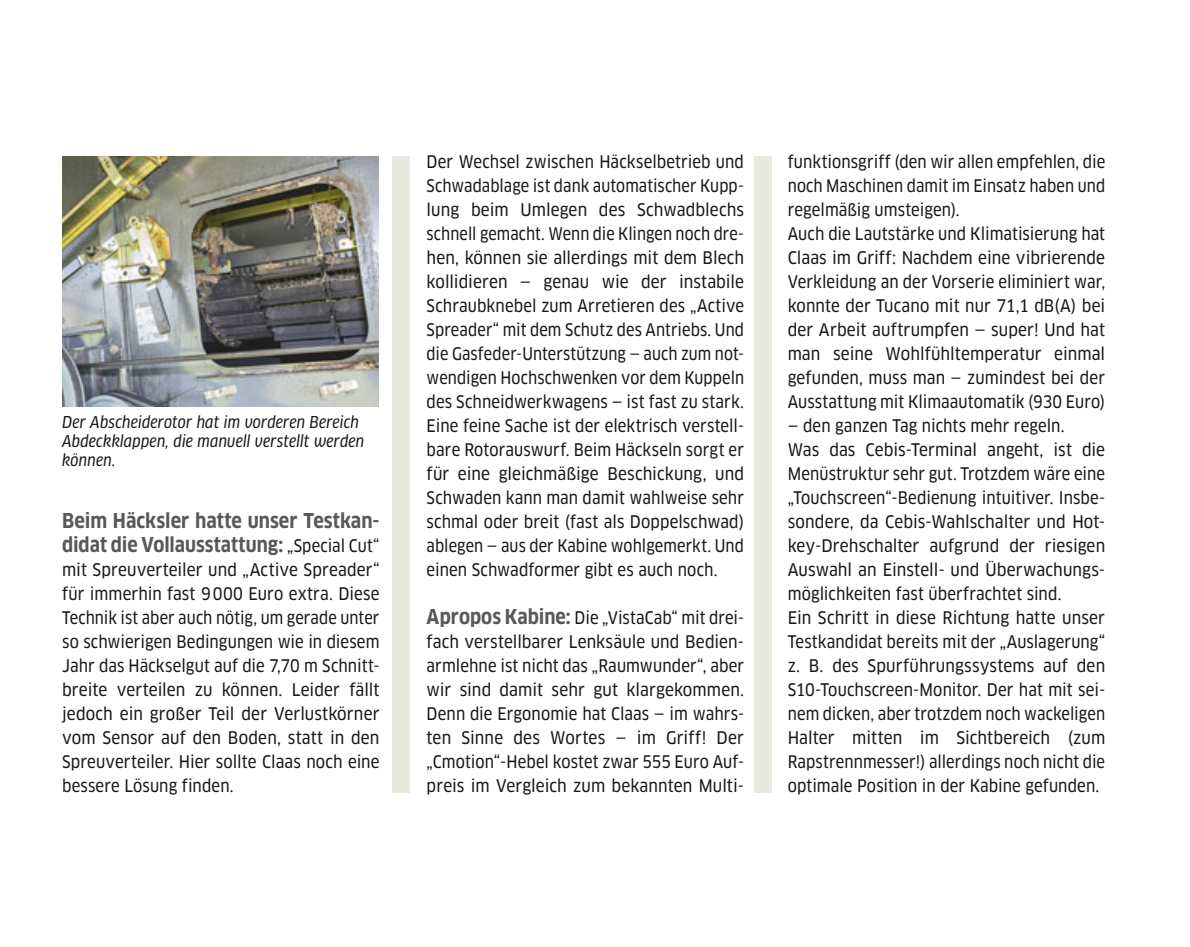
<style>
.page{position:relative;width:1190px;height:947px;background:#fff}
.page>*{position:absolute;margin:0;border:0;box-sizing:border-box;transform-origin:0 0}
.t1{font:700 condensed 20px/24px "Clan OT";color:#58585a}
.t2{font:17px/24px "Clan OT Narrow News";letter-spacing:.005em;color:#1a171c;text-align:justify}
.t3{font:17px/24px "Clan OT Narrow News";letter-spacing:.005em;color:#1a171c;text-align:justify;scale:.96 1}
.t4{font:italic 16px/19px "Clan OT Narr News";letter-spacing:.01em;color:#1a171c;scale:.95 1}
.s1{font-family:"Clan OT Narrow News";font-weight:400;font-stretch:normal;font-size:17px;color:#1a171c}
.s2{font-family:"Clan OT";font-weight:700;font-stretch:condensed;font-size:20px;color:#58585a}
</style>
<div class="page">
<div style="left:755px;top:156px;width:17px;height:636px;background:#eae9e0"></div>
<div style="left:392px;top:156px;width:17px;height:636px;background:#eae9e0"></div>
<img style="left:62px;top:156px;width:316px;height:251px">
<p class="t4" style="left:62px;top:414px;width:320px">Der Abscheiderotor hat im vorderen Bereich<br>Abdeckklappen, die manuell verstellt werden können.</p>
<p class="t1" style="left:62px;top:509px;width:319px">Beim Häcksler hatte unser Testkan&shy;didat die Vollausstattung: <span class="s1">„Special Cut“</span></p>
<p class="t2" style="left:62px;top:558px;width:319px">mit Spreuverteiler und „Active Spreader“ für immerhin fast 9 000 Euro extra. Diese Technik ist aber auch nötig, um gerade unter so schwierigen Bedingungen wie in diesem Jahr das Häckselgut auf die 7,70 m Schnitt&shy;breite verteilen zu können. Leider fällt jedoch ein großer Teil der Verlustkörner vom Sensor auf den Boden, statt in den Spreuverteiler. Hier sollte Claas noch eine bessere Lösung finden.</p>
<p class="t2" style="left:427px;top:150px;width:319px">Der Wechsel zwischen Häckselbetrieb und Schwadablage ist dank automatischer Kupp&shy;lung beim Umlegen des Schwadblechs schnell gemacht. Wenn die Klingen noch dre&shy;hen, können sie allerdings mit dem Blech kollidieren — genau wie der instabile Schraubknebel zum Arretieren des „Active Spreader“ mit dem Schutz des Antriebs. Und die Gasfeder-Unterstützung — auch zum not&shy;wendigen Hochschwenken vor dem Kuppeln des Schneidwerkwagens — ist fast zu stark.<br>Eine feine Sache ist der elektrisch verstell&shy;bare Rotorauswurf. Beim Häckseln sorgt er für eine gleichmäßige Beschickung, und Schwaden kann man damit wahlweise sehr schmal oder breit (fast als Doppelschwad) ablegen — aus der Kabine wohlgemerkt. Und einen Schwadformer gibt es auch noch.</p>
<p class="t3" style="left:427px;top:606px;width:332px"><span class="s2">Apropos Kabine:</span> Die „VistaCab“ mit drei&shy;fach verstellbarer Lenksäule und Bedien&shy;armlehne ist nicht das „Raumwunder“, aber wir sind damit sehr gut klargekommen.<br>Denn die Ergonomie hat Claas — im wahrs&shy;ten Sinne des Wortes — im Griff! Der „Cmotion“-Hebel kostet zwar 555 Euro Auf&shy;preis im Vergleich zum bekannten Multi-</p>
<p class="t2" style="left:788px;top:150px;width:319px;text-align:left">funktionsgriff (den wir allen empfehlen, die noch Maschinen damit im Einsatz haben und regelmäßig umsteigen).<br>Auch die Lautstärke und Klimatisierung hat Claas im Griff: Nachdem eine vibrierende Verkleidung an der Vorserie eliminiert war, konnte der Tucano mit nur 71,1 dB(A) bei der Arbeit auftrumpfen — super! Und hat man seine Wohlfühltemperatur einmal gefunden, muss man — zumindest bei der Ausstattung mit Klimaautomatik (930 Euro)</p>
<p class="t2" style="left:788px;top:414px;width:319px;text-align:left">— den ganzen Tag nichts mehr regeln.<br>Was das Cebis-Terminal angeht, ist die Menüstruktur sehr gut. Trotzdem wäre eine „Touchscreen“-Bedienung intuitiver. Insbe&shy;sondere, da Cebis-Wahlschalter und Hot&shy;key-Drehschalter aufgrund der riesigen Auswahl an Einstell- und Überwachungs&shy;möglichkeiten fast überfrachtet sind.<br>Ein Schritt in diese Richtung hatte unser Testkandidat bereits mit der „Auslagerung“ z. B. des Spurführungssystems auf den S10-Touchscreen-Monitor. Der hat mit sei&shy;nem dicken, aber trotzdem noch wackeligen Halter mitten im Sichtbereich (zum Rapstrennmesser!) allerdings noch nicht die optimale Position in der Kabine gefunden.</p>
</div>
